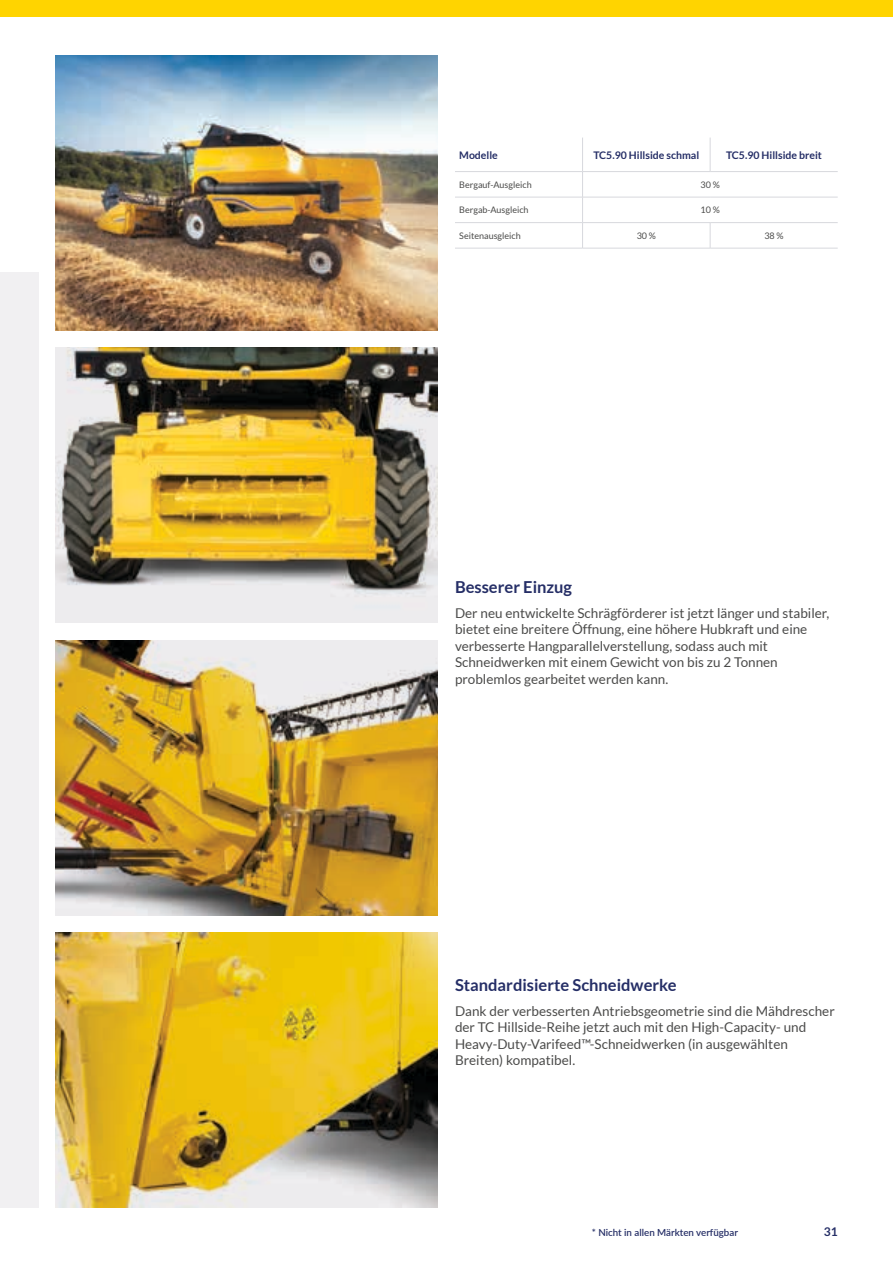
<style>
.page{position:relative;width:893px;height:1263px;background:#fff}
.page>*{position:absolute;margin:0;border:0;box-sizing:border-box;transform-origin:0 0}
.t1{font:700 16.5px "Lato";color:#252e66}
.t2{font:13.5px/16.5px "Lato";color:#4b4b4a}
.t3{font:700 12px "Lato";color:#252e66}
.t4{font:700 10.5px "Lato";color:#252e66}
.t5{font:600 9.75px "Lato";color:#252e66}
.t6{font:9px "Lato";color:#4b4b4a}
</style>
<div class="page">
<img style="left:55px;top:348px;width:383px;height:275px">
<img style="left:62px;top:348px;width:373px;height:170px">
<img style="left:55px;top:640px;width:383px;height:275px">
<img style="left:55px;top:932px;width:383px;height:276px">
<div style="left:0;top:272px;width:38px;height:936px;background:#f1f0f2"></div>
<img style="left:55px;top:55px;width:383px;height:276px">
<hr style="left:455px;top:197px;width:128px;height:1px;background:#d7d8dd">
<hr style="left:583px;top:197px;width:127px;height:1px;background:#d7d8dd">
<hr style="left:710px;top:197px;width:128px;height:1px;background:#d7d8dd">
<hr style="left:455px;top:222px;width:128px;height:1px;background:#d7d8dd">
<hr style="left:583px;top:222px;width:127px;height:1px;background:#d7d8dd">
<svg style="left:582px;top:172px;width:1px;height:76px"></svg>
<hr style="left:710px;top:222px;width:128px;height:1px;background:#d7d8dd">
<svg style="left:710px;top:223px;width:1px;height:25px"></svg>
<hr style="left:455px;top:248px;width:128px;height:1px;background:#d7d8dd">
<hr style="left:583px;top:248px;width:127px;height:1px;background:#d7d8dd">
<hr style="left:710px;top:248px;width:128px;height:1px;background:#d7d8dd">
<hr style="left:582px;top:138px;width:1px;height:33px;background:#d7d8dd">
<hr style="left:710px;top:138px;width:1px;height:33px;background:#d7d8dd">
<hr style="left:455px;top:171px;width:128px;height:1px;background:#d7d8dd">
<hr style="left:583px;top:171px;width:127px;height:1px;background:#d7d8dd">
<hr style="left:710px;top:171px;width:128px;height:1px;background:#d7d8dd">
<div style="left:0;top:0;width:893px;height:17px;background:#ffd400"></div>
<p class="t4" style="left:459px;top:149px;width:40px">Modelle</p>
<p class="t4" style="left:593px;top:149px;width:107px">TC5.90 Hillside schmal</p>
<p class="t4" style="left:726px;top:149px;width:97px">TC5.90 Hillside breit</p>
<p class="t6" style="left:459px;top:180px;width:74px">Bergauf-Ausgleich</p>
<p class="t6" style="left:701px;top:180px;width:21px">30 %</p>
<p class="t6" style="left:459px;top:205px;width:71px">Bergab-Ausgleich</p>
<p class="t6" style="left:701px;top:205px;width:21px">10 %</p>
<p class="t6" style="left:459px;top:231px;width:63px">Seitenausgleich</p>
<p class="t6" style="left:637px;top:231px;width:21px">30 %</p>
<p class="t6" style="left:764px;top:231px;width:21px">38 %</p>
<p class="t1" style="left:455px;top:577px;width:119px">Besserer Einzug</p>
<p class="t2" style="left:455px;top:604px;width:376px">Der neu entwickelte Schrägförderer ist jetzt länger und stabiler, bietet eine breitere Öffnung, eine höhere Hubkraft und eine verbesserte Hangparallelverstellung, sodass auch mit Schneidwerken mit einem Gewicht von bis zu 2 Tonnen problemlos gearbeitet werden kann.</p>
<p class="t1" style="left:455px;top:975px;width:223px">Standardisierte Schneidwerke</p>
<p class="t2" style="left:455px;top:1002px;width:381px">Dank der verbesserten Antriebsgeometrie sind die Mähdrescher der TC Hillside-Reihe jetzt auch mit den High-Capacity- und Heavy-Duty-Varifeed™-Schneidwerken (in ausgewählten Breiten) kompatibel.</p>
<p class="t5" style="left:592px;top:1225px;width:148px">* Nicht in allen Märkten verfügbar</p>
<p class="t3" style="left:824px;top:1224px;width:15px">31</p>
</div>
